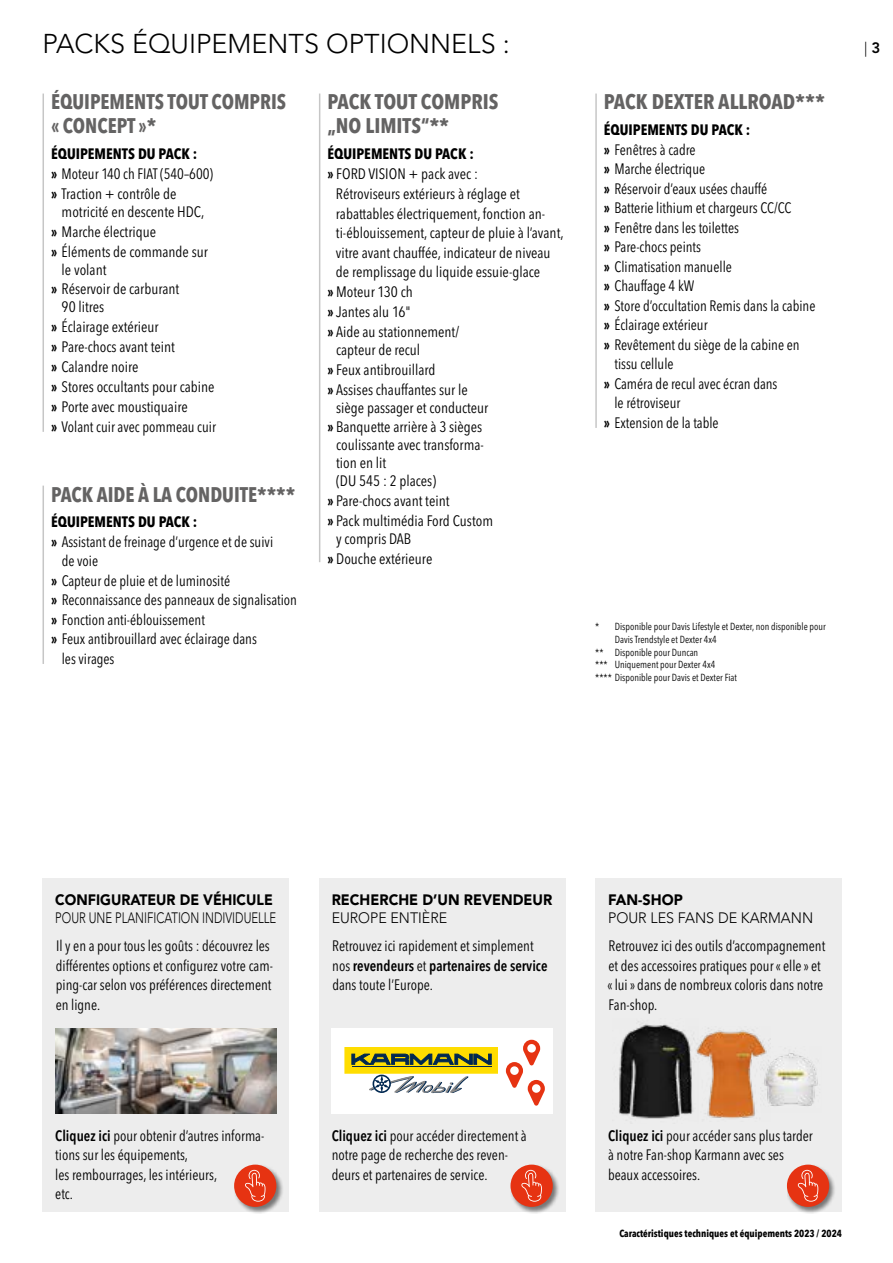
<style>
.page{position:relative;width:893px;height:1263px;background:#fff}
.page>*{position:absolute;margin:0;border:0;box-sizing:border-box;transform-origin:0 0}
.t1{font:300 27px "Avenir LT Std";color:#000}
.t2{font:700 condensed 21px/24px "Avenir Next LT Pro";color:#646363;scale:.96 1}
.t3{font:700 condensed 21px/24px "Avenir Next LT Pro";color:#646363}
.t4{font:condensed 15px/19.5px "Avenir Next LT Pro";color:#000;scale:.96 1}
.t5{font:condensed 15px/19.8px "Avenir Next LT Pro";color:#000}
.t6{font:700 condensed 15px "Avenir Next LT Pro";color:#000}
.t7{font:300 15px "Avenir LT Std";color:#000;scale:.76 1}
.t8{font:900 15px "Avenir LT Std";color:#000;scale:.93 1}
.t9{font:900 15px "Avenir LT Std";color:#000;scale:.95 1}
.t10{font:300 15px "Avenir LT Std";color:#000;scale:.96 1}
.t11{font:300 15px "Avenir LT Std";color:#000;scale:.95 1}
.t12{font:900 15px "Avenir LT Std";color:#000;scale:.96 1}
.t13{font:300 15px "Avenir LT Std";color:#000}
.t14{font:condensed 10.2px "Avenir Next LT Pro";color:#000;scale:.96 1}
.t15{font:700 condensed 10.2px "Avenir Next LT Pro";color:#000;scale:.96 1}
.s1{font-weight:700}
.s2{font-weight:800}
.s3{font-weight:600}
</style>
<div class="page">
<div style="left:43px;top:878px;width:246px;height:334px;background:#ededed"></div>
<img style="left:55px;top:1028px;width:221px;height:85px">
<div style="left:319px;top:878px;width:247px;height:334px;background:#ededed"></div>
<div style="left:595px;top:878px;width:247px;height:334px;background:#ededed"></div>
<div style="left:332px;top:1028px;width:221px;height:85px;background:#fff"></div>
<div style="left:345px;top:1047px;width:153px;height:26px;background:#fd0"></div>
<svg style="left:352px;top:1054px;width:139px;height:10px"></svg>
<hr style="left:352px;top:1066px;width:139px;height:1px;background:#002851">
<svg style="left:369px;top:1075px;width:100px;height:18px"></svg>
<svg style="left:506px;top:1040px;width:39px;height:66px"></svg>
<img style="left:619px;top:1021px;width:70px;height:98px">
<img style="left:689px;top:1028px;width:80px;height:91px">
<img style="left:761px;top:1047px;width:57px;height:66px">
<hr style="left:319px;top:94px;width:1px;height:468px;background:#c6c6c6">
<hr style="left:43px;top:94px;width:1px;height:338px;background:#c6c6c6">
<hr style="left:595px;top:94px;width:2px;height:334px;background:#c6c6c6">
<hr style="left:43px;top:486px;width:1px;height:178px;background:#c6c6c6">
<div style="left:234px;top:1164px;width:49px;height:50px;background:#000;opacity:.5"></div>
<div style="left:234px;top:1164px;width:42px;height:43px;background:#e63312;border-radius:50%"></div>
<svg style="left:245px;top:1170px;width:20px;height:32px"></svg>
<div style="left:510px;top:1164px;width:50px;height:50px;background:#000;opacity:.5"></div>
<div style="left:510px;top:1164px;width:43px;height:43px;background:#e63312;border-radius:50%"></div>
<svg style="left:521px;top:1170px;width:21px;height:32px"></svg>
<div style="left:787px;top:1164px;width:49px;height:50px;background:#000;opacity:.5"></div>
<div style="left:787px;top:1164px;width:42px;height:43px;background:#e63312;border-radius:50%"></div>
<svg style="left:798px;top:1170px;width:20px;height:32px"></svg>
<h1 class="t1" style="left:43px;top:28px;width:469px">PACKS ÉQUIPEMENTS OPTIONNELS :</h1>
<h2 class="t2" style="left:51px;top:90px;width:246px">ÉQUIPEMENTS TOUT COMPRIS « CONCEPT »*</h2>
<p class="t4" style="left:51px;top:144px;width:170px"><span class="s1">ÉQUIPEMENTS DU PACK :<br>»</span> Moteur 140 ch FIAT (540–600) <span class="s1">»</span> Traction + contrôle de</p>
<p class="t5" style="left:51px;top:202px;width:158px;text-indent:11px">motricité en descente HDC, <span class="s1">»</span> Marche électrique<br><span class="s1">»</span> Éléments de commande sur</p>
<p class="t5" style="left:51px;top:259px;width:130px;text-indent:11px">le volant<br><span class="s1">»</span> Réservoir de carburant</p>
<p class="t5" style="left:51px;top:297px;width:166px;text-indent:11px">90 litres<br><span class="s1">»</span> Éclairage extérieur<br><span class="s1">»</span> Pare-chocs avant teint<br><span class="s1">»</span> Calandre noire<br><span class="s1">»</span> Stores occultants pour cabine <span class="s1">»</span> Porte avec moustiquaire<br><span class="s1">»</span> Volant cuir avec pommeau cuir</p>
<h2 class="t2" style="left:51px;top:482px;width:256px">PACK AIDE À LA CONDUITE****</h2>
<p class="t6" style="left:51px;top:513px;width:148px">ÉQUIPEMENTS DU PACK :</p>
<p class="t4" style="left:51px;top:532px;width:233px"><span class="s1">»</span> Assistant de freinage d’urgence et de suivi</p>
<p class="t4" style="left:62px;top:551px;width:39px">de voie</p>
<p class="t4" style="left:51px;top:571px;width:188px"><span class="s1">»</span> Capteur de pluie et de luminosité</p>
<p class="t4" style="left:51px;top:590px;width:258px"><span class="s1">»</span> Reconnaissance des panneaux de signalisation</p>
<p class="t4" style="left:51px;top:610px;width:162px"><span class="s1">»</span> Fonction anti-éblouissement</p>
<p class="t4" style="left:51px;top:629px;width:216px"><span class="s1">»</span> Feux antibrouillard avec éclairage dans</p>
<p class="t4" style="left:62px;top:649px;width:56px">les virages</p>
<h2 class="t3" style="left:327px;top:90px;width:172px">PACK TOUT COMPRIS „NO LIMITS“**</h2>
<p class="t6" style="left:327px;top:145px;width:148px">ÉQUIPEMENTS DU PACK :</p>
<p class="t5" style="left:327px;top:164px;width:152px"><span class="s1">»</span> FORD VISION + pack avec :</p>
<p class="t5" style="left:336px;top:184px;width:185px">Rétroviseurs extérieurs à réglage et</p>
<p class="t5" style="left:336px;top:204px;width:211px">rabattables électriquement, fonction an-</p>
<p class="t5" style="left:336px;top:223px;width:229px">ti-éblouissement, capteur de pluie à l’avant,</p>
<p class="t5" style="left:336px;top:243px;width:216px">vitre avant chauffée, indicateur de niveau</p>
<p class="t5" style="left:336px;top:262px;width:206px">de remplissage du liquide essuie-glace</p>
<p class="t5" style="left:327px;top:282px;width:87px"><span class="s1">»</span> Moteur 130 ch</p>
<p class="t5" style="left:327px;top:302px;width:85px"><span class="s1">»</span> Jantes alu 16"</p>
<p class="t5" style="left:327px;top:322px;width:133px"><span class="s1">»</span> Aide au stationnement/</p>
<p class="t5" style="left:327px;top:340px;width:142px;text-indent:9px">capteur de recul<br><span class="s1">»</span> Feux antibrouillard<br><span class="s1">»</span> Assises chauffantes sur le</p>
<p class="t5" style="left:327px;top:397px;width:162px;text-align:center">siège passager et conducteur <span class="s1">»</span> Banquette arrière à 3 sièges</p>
<p class="t5" style="left:336px;top:436px;width:149px;line-height:18px">coulissante avec transforma&shy;tion en lit<br>(DU 545 : 2 places)</p>
<p class="t5" style="left:327px;top:491px;width:167px"><span class="s1">»</span> Pare-chocs avant teint<br><span class="s1">»</span> Pack multimédia Ford Custom</p>
<p class="t5" style="left:327px;top:529px;width:106px;text-indent:9px">y compris DAB<br><span class="s1">»</span> Douche extérieure</p>
<h2 class="t3" style="left:604px;top:90px;width:223px">PACK DEXTER ALLROAD***</h2>
<p class="t6" style="left:604px;top:121px;width:148px">ÉQUIPEMENTS DU PACK :</p>
<p class="t4" style="left:604px;top:140px;width:97px"><span class="s1">»</span> Fenêtres à cadre</p>
<p class="t4" style="left:604px;top:159px;width:107px"><span class="s1">»</span> Marche électrique</p>
<p class="t4" style="left:604px;top:179px;width:172px"><span class="s1">»</span> Réservoir d’eaux usées chauffé</p>
<p class="t4" style="left:604px;top:198px;width:197px"><span class="s1">»</span> Batterie lithium et chargeurs CC/CC</p>
<p class="t4" style="left:604px;top:218px;width:142px"><span class="s1">»</span> Fenêtre dans les toilettes</p>
<p class="t4" style="left:604px;top:237px;width:103px"><span class="s1">»</span> Pare-chocs peints</p>
<p class="t4" style="left:604px;top:257px;width:135px"><span class="s1">»</span> Climatisation manuelle</p>
<p class="t4" style="left:604px;top:276px;width:96px"><span class="s1">»</span> Chauffage 4 kW</p>
<p class="t4" style="left:604px;top:296px;width:222px"><span class="s1">»</span> Store d’occultation Remis dans la cabine</p>
<p class="t4" style="left:604px;top:315px;width:110px"><span class="s1">»</span> Éclairage extérieur</p>
<p class="t4" style="left:604px;top:335px;width:206px"><span class="s1">»</span> Revêtement du siège de la cabine en</p>
<p class="t4" style="left:614px;top:354px;width:63px">tissu cellule</p>
<p class="t4" style="left:604px;top:374px;width:182px"><span class="s1">»</span> Caméra de recul avec écran dans</p>
<p class="t4" style="left:614px;top:393px;width:70px">le rétroviseur</p>
<p class="t4" style="left:604px;top:413px;width:121px"><span class="s1">»</span> Extension de la table</p>
<p class="t14" style="left:595px;top:620px;width:242px">* Disponible pour Davis Lifestyle et Dexter, non disponible pour</p>
<p class="t14" style="left:615px;top:633px;width:108px">Davis Trendstyle et Dexter 4x4</p>
<p class="t14" style="left:595px;top:646px;width:109px">** Disponible pour Duncan</p>
<p class="t14" style="left:595px;top:659px;width:126px">*** Uniquement pour Dexter 4x4</p>
<p class="t14" style="left:595px;top:671px;width:149px">**** Disponible pour Davis et Dexter Fiat</p>
<p class="t13" style="left:864px;top:39px;width:18px">| <span class="s2">3</span></p>
<p class="t8" style="left:55px;top:891px;width:235px">CONFIGURATEUR DE VÉHICULE</p>
<p class="t7" style="left:55px;top:909px;width:292px">POUR UNE PLANIFICATION INDIVIDUELLE</p>
<p class="t9" style="left:332px;top:891px;width:234px">RECHERCHE D’UN REVENDEUR</p>
<p class="t11" style="left:332px;top:909px;width:123px">EUROPE ENTIÈRE</p>
<p class="t12" style="left:608px;top:891px;width:79px">FAN-SHOP</p>
<p class="t10" style="left:608px;top:909px;width:215px">POUR LES FANS DE KARMANN</p>
<p class="t4" style="left:56px;top:936px;width:228px">Il y en a pour tous les goûts : découvrez les différentes options et configurez votre cam&shy;ping-car selon vos préférences directement en ligne.</p>
<p class="t4" style="left:332px;top:936px;width:226px">Retrouvez ici rapidement et simplement nos <span class="s3">revendeurs</span> et <span class="s3">partenaires de service </span>dans toute l’Europe.</p>
<p class="t4" style="left:607px;top:936px;width:228px">Retrouvez ici des outils d’accompagnement et des accessoires pratiques pour « elle » et « lui » dans de nombreux coloris dans notre Fan-shop.</p>
<p class="t4" style="left:55px;top:1126px;width:219px"><span class="s3">Cliquez ici</span> pour obtenir d’autres informa&shy;tions sur les équipements,<br>les rembourrages, les intérieurs,<br>etc.</p>
<p class="t4" style="left:332px;top:1126px;width:205px"><span class="s3">Cliquez ici</span> pour accéder directement à notre page de recherche des reven&shy;deurs et partenaires de service.</p>
<p class="t4" style="left:608px;top:1126px;width:215px"><span class="s3">Cliquez ici</span> pour accéder sans plus tarder à notre Fan-shop Karmann avec ses beaux accessoires.</p>
<p class="t15" style="left:619px;top:1227px;width:233px">Caractéristiques techniques et équipements 2023 / 2024</p>
</div>
